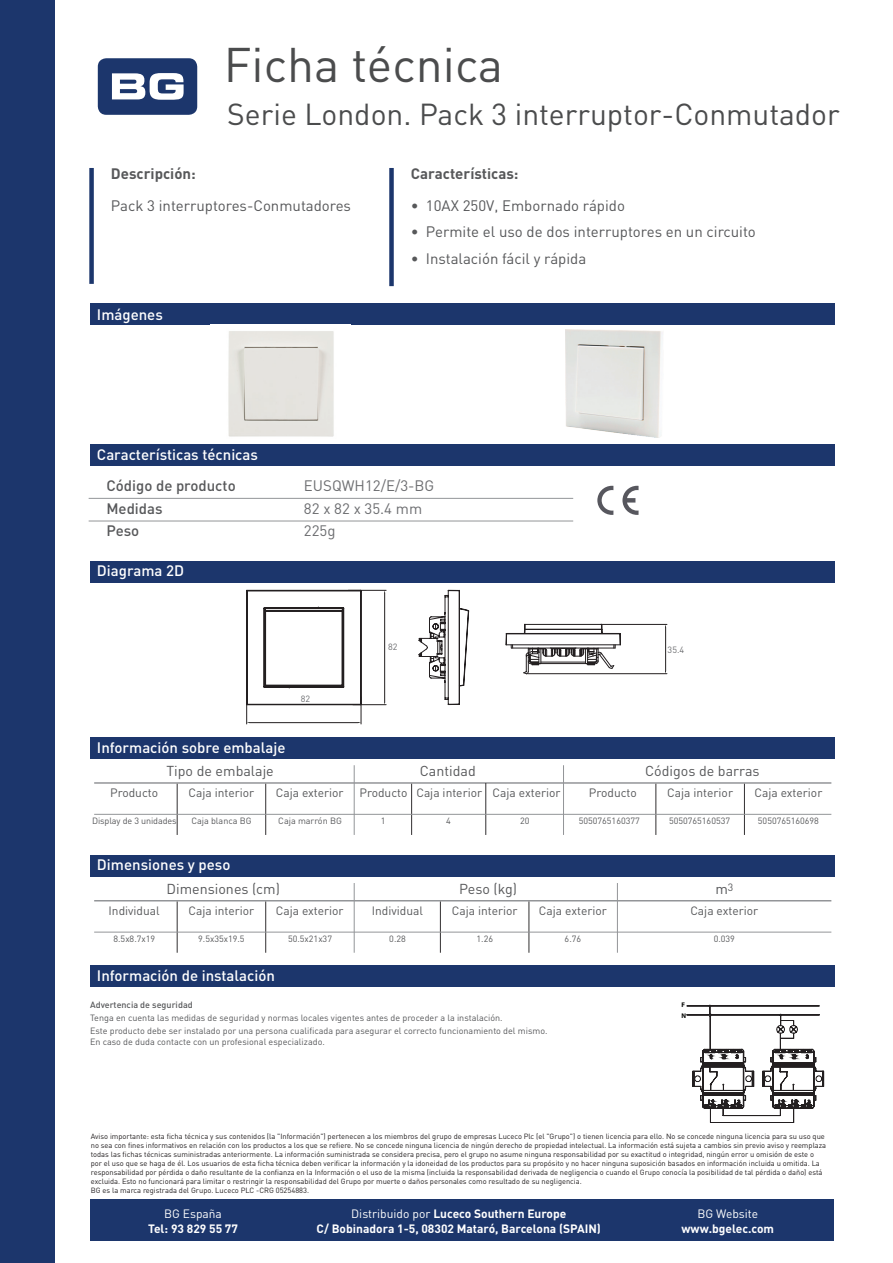
<style>
.page{position:relative;width:893px;height:1263px;background:#fff}
.page>*{position:absolute;margin:0;border:0;box-sizing:border-box;transform-origin:0 0}
.t1{font:48px "DIN Pro";color:#4b4c4d}
.t2{font:30px "DIN Pro";color:#4b4c4d}
.t3{font:15px "DIN Pro";color:#57585a}
.t4{font:500 15px "DIN Pro";color:#fff}
.t5{font:15px/22.6px "DIN Pro";color:#6c6d70}
.t6{font:700 15px "DIN Pro";color:#57585a}
.t7{font:500 15px/22.6px "DIN Pro";color:#57585a}
.t8{font:14.25px "DIN Pro";color:#57585a}
.t9{font:12px "DIN Pro";color:#57585a}
.t10{font:700 12px/15px "DIN Pro";color:#fff;text-align:center}
.t11{font:12px "DIN Pro";color:#fff}
.t12{font:9px/12.9px "DIN Pro";color:#57585a}
.t13{font:500 9px "DIN Pro";color:#57585a}
.t14{font:9px "DIN Pro";color:#6c6d70}
.t15{font:7.5px/9px "DIN Pro";color:#231f20}
.t16{font:700 6.75px/10.5px "Myriad Pro";color:#040503}
.s1{font-weight:400}
</style>
<div class="page">
<div style="left:98px;top:58px;width:99px;height:57px;background:#1c366c;border-radius:9px"></div>
<svg style="left:112px;top:73px;width:72px;height:27px"></svg>
<div style="left:389px;top:170px;width:5px;height:114px;background:#1c366c"></div>
<div style="left:89px;top:170px;width:5px;height:112px;background:#1c366c"></div>
<div style="left:90px;top:737px;width:745px;height:22px;background:#1c366c"></div>
<hr style="left:94px;top:782px;width:737px;height:2px;background:#939598">
<hr style="left:177px;top:784px;width:1px;height:51px;background:#312f30">
<hr style="left:656px;top:784px;width:1px;height:51px;background:#312f30">
<hr style="left:411px;top:784px;width:1px;height:51px;background:#312f30">
<hr style="left:265px;top:784px;width:1px;height:51px;background:#312f30">
<hr style="left:744px;top:784px;width:1px;height:51px;background:#312f30">
<hr style="left:485px;top:783px;width:1px;height:52px;background:#312f30">
<hr style="left:354px;top:765px;width:1px;height:70px;background:#939598">
<hr style="left:563px;top:765px;width:1px;height:70px;background:#939598">
<hr style="left:94px;top:814px;width:737px;height:1px;background:#939598">
<div style="left:90px;top:855px;width:745px;height:22px;background:#1c366c"></div>
<hr style="left:94px;top:900px;width:737px;height:1px;background:#939598">
<hr style="left:177px;top:901px;width:1px;height:52px;background:#312f30">
<hr style="left:440px;top:901px;width:1px;height:52px;background:#312f30">
<hr style="left:265px;top:901px;width:1px;height:52px;background:#312f30">
<hr style="left:529px;top:901px;width:1px;height:52px;background:#312f30">
<hr style="left:354px;top:883px;width:1px;height:70px;background:#939598">
<hr style="left:617px;top:883px;width:1px;height:70px;background:#939598">
<hr style="left:94px;top:932px;width:737px;height:1px;background:#939598">
<div style="left:0;top:0;width:54px;height:1263px;background:#1c366c"></div>
<div style="left:90px;top:965px;width:745px;height:22px;background:#1c366c"></div>
<div style="left:90px;top:303px;width:745px;height:22px;background:#1c366c"></div>
<div style="left:90px;top:561px;width:745px;height:21px;background:#1c366c"></div>
<img style="left:228px;top:331px;width:106px;height:106px">
<hr style="left:528px;top:673px;width:139px;height:1px;background:#231f20">
<hr style="left:600px;top:624px;width:67px;height:1px;background:#231f20">
<hr style="left:665px;top:627px;width:1px;height:44px;background:#231f20">
<svg style="left:246px;top:589px;width:375px;height:135px"></svg>
<svg style="left:686px;top:1004px;width:138px;height:119px"></svg>
<div style="left:90px;top:444px;width:745px;height:22px;background:#1c366c"></div>
<hr style="left:89px;top:498px;width:484px;height:1px;background:#939598">
<hr style="left:89px;top:521px;width:484px;height:1px;background:#939598">
<svg style="left:597px;top:486px;width:16px;height:29px"></svg>
<svg style="left:622px;top:486px;width:17px;height:29px"></svg>
<img style="left:566px;top:329px;width:97px;height:109px">
<div style="left:91px;top:1200px;width:743px;height:41px;background:#1c366c"></div>
<h1 class="t1" style="left:224px;top:32px;width:281px">Ficha técnica</h1>
<h2 class="t2" style="left:227px;top:94px;width:614px">Serie London. Pack 3 interruptor-Conmutador</h2>
<h3 class="t6" style="left:111px;top:164px;width:86px">Descripción:</h3>
<h3 class="t3" style="left:111px;top:195px;width:242px">Pack 3 interruptores-Conmutadores</h3>
<h3 class="t4" style="left:97px;top:304px;width:67px">Imágenes</h3>
<h3 class="t6" style="left:411px;top:164px;width:109px">Características:</h3>
<h3 class="t3" style="left:411px;top:195px;width:216px">• 10AX 250V, Embornado rápido</h3>
<h3 class="t3" style="left:411px;top:221px;width:346px">• Permite el uso de dos interruptores en un circuito</h3>
<h3 class="t3" style="left:411px;top:248px;width:177px">• Instalación fácil y rápida</h3>
<h3 class="t4" style="left:97px;top:444px;width:162px">Características técnicas</h3>
<h3 class="t7" style="left:106px;top:473px;width:131px">Código de producto<br>Medidas<br>Peso</h3>
<h3 class="t5" style="left:304px;top:473px;width:132px">EUSQWH12/E/3-BG<br>82 x 82 x 35.4 mm<br>225g</h3>
<h3 class="t4" style="left:97px;top:560px;width:89px">Diagrama 2D</h3>
<p class="t14" style="left:301px;top:692px;width:11px">82</p>
<p class="t14" style="left:388px;top:641px;width:11px">82</p>
<p class="t14" style="left:668px;top:644px;width:18px">35.4</p>
<h3 class="t4" style="left:97px;top:737px;width:190px">Información sobre embalaje</h3>
<h3 class="t9" style="left:110px;top:785px;width:49px">Producto</h3>
<h3 class="t9" style="left:189px;top:785px;width:67px">Caja interior</h3>
<h3 class="t9" style="left:276px;top:785px;width:69px">Caja exterior</h3>
<h3 class="t9" style="left:359px;top:785px;width:203px">Producto Caja interior Caja exterior</h3>
<h3 class="t9" style="left:589px;top:785px;width:49px">Producto</h3>
<h3 class="t9" style="left:667px;top:785px;width:67px">Caja interior</h3>
<h3 class="t9" style="left:754px;top:785px;width:69px">Caja exterior</h3>
<h3 class="t8" style="left:166px;top:761px;width:109px">Tipo de embalaje</h3>
<h3 class="t8" style="left:420px;top:761px;width:57px">Cantidad</h3>
<h3 class="t8" style="left:645px;top:761px;width:116px">Códigos de barras</h3>
<p class="t12" style="left:92px;top:814px;width:86px">Display de 3 unidades</p>
<p class="t12" style="left:191px;top:814px;width:62px">Caja blanca BG</p>
<p class="t12" style="left:278px;top:814px;width:65px">Caja marrón BG</p>
<p class="t12" style="left:381px;top:814px;width:6px">1</p>
<p class="t12" style="left:446px;top:814px;width:6px">4</p>
<p class="t12" style="left:520px;top:814px;width:11px">20</p>
<p class="t12" style="left:579px;top:814px;width:63px">5050765160377</p>
<p class="t12" style="left:669px;top:814px;width:63px">5050765160537</p>
<p class="t12" style="left:758px;top:814px;width:63px">5050765160698</p>
<h3 class="t4" style="left:97px;top:855px;width:135px">Dimensiones y peso</h3>
<h3 class="t9" style="left:109px;top:902px;width:53px">Individual</h3>
<h3 class="t9" style="left:189px;top:902px;width:67px">Caja interior</h3>
<h3 class="t9" style="left:276px;top:902px;width:69px">Caja exterior</h3>
<h3 class="t9" style="left:372px;top:902px;width:53px">Individual</h3>
<h3 class="t9" style="left:452px;top:902px;width:67px">Caja interior</h3>
<h3 class="t9" style="left:539px;top:902px;width:69px">Caja exterior</h3>
<h3 class="t9" style="left:690px;top:902px;width:69px">Caja exterior</h3>
<h3 class="t8" style="left:166px;top:879px;width:115px">Dimensiones (cm)</h3>
<h3 class="t8" style="left:459px;top:879px;width:60px">Peso (kg)</h3>
<h3 class="t8" style="left:715px;top:879px;width:20px">m<sup>3</sup></h3>
<p class="t12" style="left:114px;top:932px;width:43px">8.5x8.7x19</p>
<p class="t12" style="left:198px;top:932px;width:48px">9.5x35x19.5</p>
<p class="t12" style="left:288px;top:932px;width:45px">50.5x21x37</p>
<p class="t12" style="left:389px;top:932px;width:18px">0.28</p>
<p class="t12" style="left:477px;top:932px;width:18px">1.26</p>
<p class="t12" style="left:565px;top:932px;width:18px">6.76</p>
<p class="t12" style="left:714px;top:932px;width:23px">0.039</p>
<h3 class="t4" style="left:97px;top:965px;width:180px">Información de instalación</h3>
<p class="t13" style="left:90px;top:999px;width:104px">Advertencia de seguridad</p>
<p class="t12" style="left:90px;top:1011px;width:459px">Tenga en cuenta las medidas de seguridad y normas locales vigentes antes de proceder a la instalación.<br>Este producto debe ser instalado por una persona cualificada para asegurar el correcto funcionamiento del mismo.</p>
<p class="t12" style="left:90px;top:1035px;width:236px">En caso de duda contacte con un profesional especializado.</p>
<p class="t16" style="left:681px;top:999px;width:6px">F<br>N</p>
<p class="t15" style="left:91px;top:1131px;width:737px">Aviso importante: esta ficha técnica y sus contenidos (la "Información") pertenecen a los miembros del grupo de empresas Luceco Plc (el "Grupo") o tienen licencia para ello. No se concede ninguna licencia para su uso que no sea con fines informativos en relación con los productos a los que se refiere. No se concede ninguna licencia de ningún derecho de propiedad intelectual. La información está sujeta a cambios sin previo aviso y reemplaza todas las fichas técnicas suministradas anteriormente. La información suministrada se considera precisa, pero el grupo no asume ninguna responsabilidad por su exactitud o integridad, ningún error u omisión de este o por el uso que se haga de él. Los usuarios de esta ficha técnica deben verificar la información y la idoneidad de los productos para su propósito y no hacer ninguna suposición basados en información incluida u omitida. La responsabilidad por pérdida o daño resultante de la confianza en la Información o el uso de la misma (incluida la responsabilidad derivada de negligencia o cuando el Grupo conocía la posibilidad de tal pérdida o daño) está excluida. Esto no funcionará para limitar o restringir la responsabilidad del Grupo por muerte o daños personales como resultado de su negligencia.<br>BG es la marca registrada del Grupo. Luceco PLC -CRG 05254883.</p>
<h3 class="t11" style="left:164px;top:1205px;width:59px">BG España</h3>
<h3 class="t10" style="left:148px;top:1220px;width:92px">Tel: 93 829 55 77</h3>
<h3 class="t10" style="left:317px;top:1205px;width:286px"><span class="s1">Distribuido por</span> Luceco Southern Europe<br>C/ Bobinadora 1-5, 08302 Mataró, Barcelona (SPAIN)</h3>
<h3 class="t11" style="left:697px;top:1205px;width:62px">BG Website</h3>
<h3 class="t10" style="left:681px;top:1220px;width:94px">www.bgelec.com</h3>
</div>
